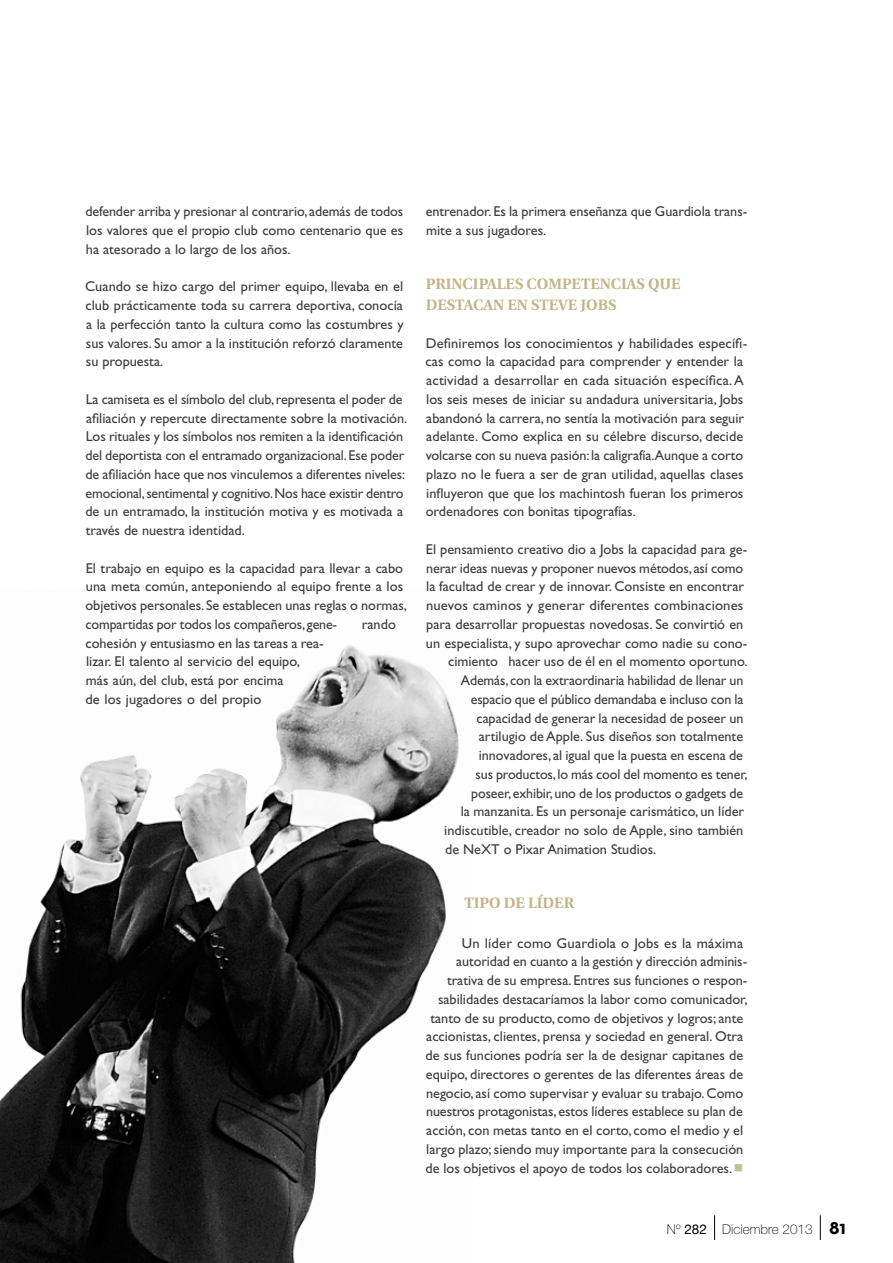
<style>
.page{position:relative;width:893px;height:1263px;background:#fff}
.page>*{position:absolute;margin:0;border:0;box-sizing:border-box;transform-origin:0 0}
.t1{font:700 19.5px "Neutraface Text";color:#000}
.t2{font:700 15px/20.2px "Utopia";color:#c4b588}
.t3{font:14.25px/18.8px "Gill Sans Std";color:#3c3c3b}
.t4{font:100 13.5px "Helvetica Neue";color:#000}
.t5{font:13.5px "Helvetica Neue";color:#000}
.s1{font-weight:100}
</style>
<div class="page">
<img style="left:0;top:645px;width:459px;height:618px">
<svg style="left:714px;top:1215px;width:1px;height:25px"></svg>
<svg style="left:820px;top:1215px;width:1px;height:25px"></svg>
<p class="t3" style="left:85px;top:202px;width:319px;text-align:justify">defender arriba y presionar al contrario, además de todos los valores que el propio club como centenario que es ha atesorado a lo largo de los años.</p>
<p class="t3" style="left:85px;top:277px;width:320px;text-align:justify">Cuando se hizo cargo del primer equipo, llevaba en el club prácticamente toda su carrera deportiva, conocía a la perfección tanto la cultura como las costumbres y sus valores. Su amor a la institución reforzó claramente su propuesta.</p>
<p class="t3" style="left:85px;top:390px;width:323px">La camiseta es el símbolo del club, representa el poder de afiliación y repercute directamente sobre la motivación.<br>Los rituales y los símbolos nos remiten a la identificación del deportista con el entramado organizacional. Ese poder de afiliación hace que nos vinculemos a diferentes niveles: emocional, sentimental y cognitivo. Nos hace existir dentro de un entramado, la institución motiva y es motivada a través de nuestra identidad.</p>
<p class="t3" style="left:85px;top:558px;width:323px">El trabajo en equipo es la capacidad para llevar a cabo una meta común, anteponiendo al equipo frente a los objetivos personales. Se establecen unas reglas o normas, compartidas por todos los compañeros, gene-</p>
<p class="t3" style="left:362px;top:615px;width:35px">rando</p>
<p class="t3" style="left:85px;top:633px;width:240px">cohesión y entusiasmo en las tareas a rea&shy;lizar. El talento al servicio del equipo, más aún, del club, está por encima<br>de los jugadores o del propio</p>
<p class="t3" style="left:426px;top:202px;width:323px">entrenador. Es la primera enseñanza que Guardiola trans&shy;mite a sus jugadores.</p>
<p class="t2" style="left:426px;top:274px;width:256px">PRINCIPALES COMPETENCIAS QUE<br>DESTACAN EN STEVE JOBS</p>
<p class="t3" style="left:426px;top:333px;width:323px">Definiremos los conocimientos y habilidades específi&shy;cas como la capacidad para comprender y entender la actividad a desarrollar en cada situación específica. A los seis meses de iniciar su andadura universitaria, Jobs abandonó la carrera, no sentía la motivación para seguir adelante. Como explica en su célebre discurso, decide volcarse con su nueva pasión: la caligrafía.Aunque a corto plazo no le fuera a ser de gran utilidad, aquellas clases influyeron que que los machintosh fueran los primeros ordenadores con bonitas tipografías.</p>
<p class="t3" style="left:426px;top:540px;width:323px">El pensamiento creativo dio a Jobs la capacidad para ge-</p>
<p class="t3" style="left:426px;top:558px;width:319px">nerar ideas nuevas y proponer nuevos métodos, así como</p>
<p class="t3" style="left:426px;top:577px;width:319px">la facultad de crear y de innovar. Consiste en encontrar</p>
<p class="t3" style="left:426px;top:596px;width:319px">nuevos caminos y generar diferentes combinaciones</p>
<p class="t3" style="left:426px;top:615px;width:319px">para desarrollar propuestas novedosas. Se convirtió en</p>
<p class="t3" style="left:426px;top:633px;width:323px">un especialista, y supo aprovechar como nadie su cono-</p>
<p class="t3" style="left:448px;top:652px;width:301px">cimiento hacer uso de él en el momento oportuno.</p>
<p class="t3" style="left:461px;top:671px;width:284px">Además, con la extraordinaria habilidad de llenar un</p>
<p class="t3" style="left:471px;top:690px;width:274px">espacio que el público demandaba e incluso con la</p>
<p class="t3" style="left:477px;top:708px;width:268px">capacidad de generar la necesidad de poseer un</p>
<p class="t3" style="left:479px;top:727px;width:266px">artilugio de Apple. Sus diseños son totalmente</p>
<p class="t3" style="left:479px;top:746px;width:266px">innovadores, al igual que la puesta en escena de</p>
<p class="t3" style="left:476px;top:765px;width:273px">sus productos, lo más cool del momento es tener,</p>
<p class="t3" style="left:471px;top:783px;width:273px">poseer, exhibir, uno de los productos o gadgets de</p>
<p class="t3" style="left:461px;top:802px;width:285px">la manzanita. Es un personaje carismático, un líder</p>
<p class="t3" style="left:444px;top:821px;width:301px">indiscutible, creador no solo de Apple, sino también</p>
<p class="t3" style="left:445px;top:840px;width:213px">de NeXT o Pixar Animation Studios.</p>
<p class="t2" style="left:464px;top:893px;width:111px">TIPO DE LÍDER</p>
<p class="t3" style="left:462px;top:933px;width:283px">Un líder como Guardiola o Jobs es la máxima</p>
<p class="t3" style="left:456px;top:952px;width:293px">autoridad en cuanto a la gestión y dirección adminis-</p>
<p class="t3" style="left:447px;top:971px;width:302px">trativa de su empresa. Entres sus funciones o respon-</p>
<p class="t3" style="left:438px;top:990px;width:311px">sabilidades destacaríamos la labor como comunicador,</p>
<p class="t3" style="left:430px;top:1008px;width:314px">tanto de su producto, como de objetivos y logros; ante</p>
<p class="t3" style="left:426px;top:1027px;width:319px">accionistas, clientes, prensa y sociedad en general. Otra</p>
<p class="t3" style="left:426px;top:1046px;width:319px">de sus funciones podría ser la de designar capitanes de</p>
<p class="t3" style="left:426px;top:1065px;width:319px">equipo, directores o gerentes de las diferentes áreas de</p>
<p class="t3" style="left:426px;top:1083px;width:319px">negocio, así como supervisar y evaluar su trabajo. Como</p>
<p class="t3" style="left:426px;top:1102px;width:318px">nuestros protagonistas, estos líderes establece su plan de</p>
<p class="t3" style="left:426px;top:1121px;width:318px">acción, con metas tanto en el corto, como el medio y el</p>
<p class="t3" style="left:426px;top:1140px;width:319px">largo plazo; siendo muy importante para la consecución</p>
<p class="t3" style="left:426px;top:1158px;width:308px">de los objetivos el apoyo de todos los colaboradores.</p>
<p class="t5" style="left:667px;top:1219px;width:41px"><span class="s1">Nº</span> 282</p>
<h1 class="t1" style="left:829px;top:1214px;width:18px">81</h1>
<p class="t4" style="left:722px;top:1221px;width:92px">Diciembre 2013</p>
</div>
